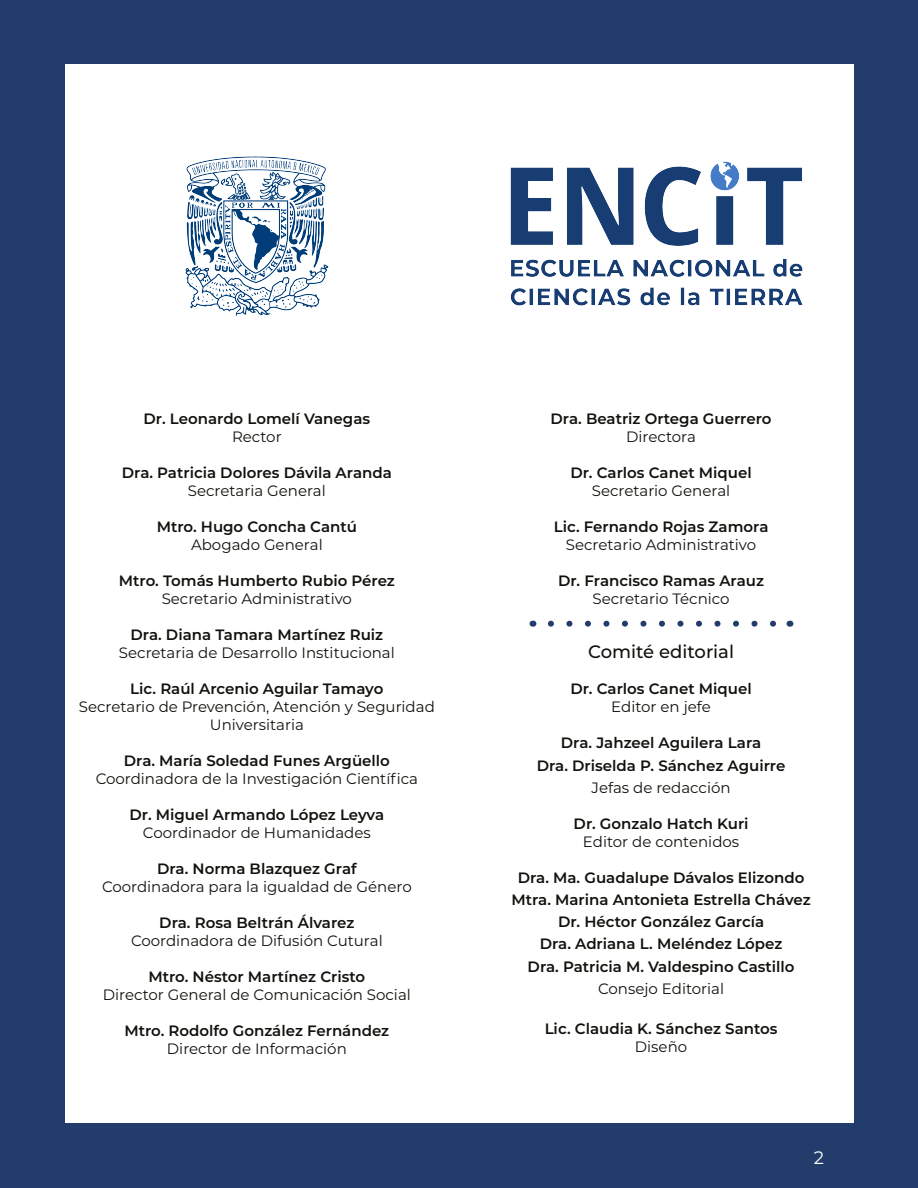
<style>
.page{position:relative;width:918px;height:1188px;background:#223c6b}
.page>*{position:absolute;margin:0;border:0;box-sizing:border-box;transform-origin:0 0}
.t1{font:500 18px "Montserrat";color:#12110c}
.t2{font:18px "Montserrat";color:#fff}
.t3{font:600 15px/22.2px "Montserrat";color:#12110c;text-align:center}
.t4{font:15px/18px "Montserrat";color:#12110c;text-align:center}
</style>
<div class="page">
<div style="left:65px;top:65px;width:788px;height:1058px;background:#fff"></div>
<svg style="left:551px;top:621px;width:225px;height:6px"></svg>
<img style="left:185px;top:156px;width:144px;height:161px">
<img style="left:510px;top:161px;width:293px;height:145px">
<p class="t3" style="left:144px;top:407px;width:228px">Dr. Leonardo Lomelí Vanegas</p>
<p class="t4" style="left:232px;top:427px;width:51px">Rector</p>
<p class="t3" style="left:122px;top:461px;width:272px">Dra. Patricia Dolores Dávila Aranda</p>
<p class="t4" style="left:188px;top:481px;width:139px">Secretaria General</p>
<p class="t3" style="left:157px;top:515px;width:202px">Mtro. Hugo Concha Cantú</p>
<p class="t4" style="left:191px;top:535px;width:133px">Abogado General</p>
<p class="t3" style="left:119px;top:569px;width:278px">Mtro. Tomás Humberto Rubio Pérez</p>
<p class="t4" style="left:162px;top:589px;width:192px">Secretario Administrativo</p>
<p class="t3" style="left:131px;top:623px;width:254px">Dra. Diana Tamara Martínez Ruiz</p>
<p class="t4" style="left:119px;top:643px;width:277px">Secretaria de Desarrollo Institucional</p>
<p class="t3" style="left:130px;top:677px;width:255px">Lic. Raúl Arcenio Aguilar Tamayo</p>
<p class="t4" style="left:79px;top:697px;width:358px">Secretario de Prevención, Atención y Seguridad<br>Universitaria</p>
<p class="t3" style="left:124px;top:749px;width:268px">Dra. María Soledad Funes Argüello</p>
<p class="t4" style="left:96px;top:769px;width:324px">Coordinadora de la Investigación Científica</p>
<p class="t3" style="left:130px;top:803px;width:256px">Dr. Miguel Armando López Leyva</p>
<p class="t4" style="left:143px;top:823px;width:229px">Coordinador de Humanidades</p>
<p class="t3" style="left:157px;top:857px;width:201px">Dra. Norma Blazquez Graf</p>
<p class="t4" style="left:102px;top:877px;width:311px">Coordinadora para la igualdad de Género</p>
<p class="t3" style="left:159px;top:911px;width:197px">Dra. Rosa Beltrán Álvarez</p>
<p class="t4" style="left:131px;top:931px;width:253px">Coordinadora de Difusión Cutural</p>
<p class="t3" style="left:148px;top:965px;width:218px">Mtro. Néstor Martínez Cristo</p>
<p class="t4" style="left:103px;top:985px;width:310px">Director General de Comunicación Social</p>
<p class="t3" style="left:124px;top:1019px;width:266px">Mtro. Rodolfo González Fernández</p>
<p class="t4" style="left:167px;top:1039px;width:181px">Director de Información</p>
<p class="t3" style="left:551px;top:407px;width:223px">Dra. Beatriz Ortega Guerrero</p>
<p class="t4" style="left:626px;top:427px;width:71px">Directora</p>
<p class="t3" style="left:570px;top:461px;width:183px">Dr. Carlos Canet Miquel</p>
<p class="t4" style="left:592px;top:481px;width:140px">Secretario General</p>
<p class="t3" style="left:554px;top:515px;width:216px">Lic. Fernando Rojas Zamora</p>
<p class="t4" style="left:566px;top:535px;width:192px">Secretario Administrativo</p>
<p class="t3" style="left:558px;top:569px;width:208px">Dr. Francisco Ramas Arauz</p>
<p class="t4" style="left:593px;top:589px;width:139px">Secretario Técnico</p>
<p class="t1" style="left:588px;top:639px;width:148px">Comité editorial</p>
<p class="t3" style="left:570px;top:677px;width:183px">Dr. Carlos Canet Miquel</p>
<p class="t4" style="left:611px;top:697px;width:101px">Editor en jefe</p>
<p class="t3" style="left:537px;top:731px;width:250px">Dra. Jahzeel Aguilera Lara<br>Dra. Driselda P. Sánchez Aguirre</p>
<p class="t4" style="left:592px;top:778px;width:141px">Jefas de redacción</p>
<p class="t3" style="left:574px;top:812px;width:176px">Dr. Gonzalo Hatch Kuri</p>
<p class="t4" style="left:583px;top:832px;width:158px">Editor de contenidos</p>
<p class="t3" style="left:511px;top:866px;width:301px">Dra. Ma. Guadalupe Dávalos Elizondo Mtra. Marina Antonieta Estrella Chávez Dr. Héctor González García<br>Dra. Adriana L. Meléndez López<br>Dra. Patricia M. Valdespino Castillo</p>
<p class="t4" style="left:598px;top:979px;width:127px">Consejo Editorial</p>
<p class="t3" style="left:545px;top:1017px;width:234px">Lic. Claudia K. Sánchez Santos</p>
<p class="t4" style="left:635px;top:1037px;width:54px">Diseño</p>
<p class="t2" style="left:814px;top:1145px;width:12px">2</p>
</div>
